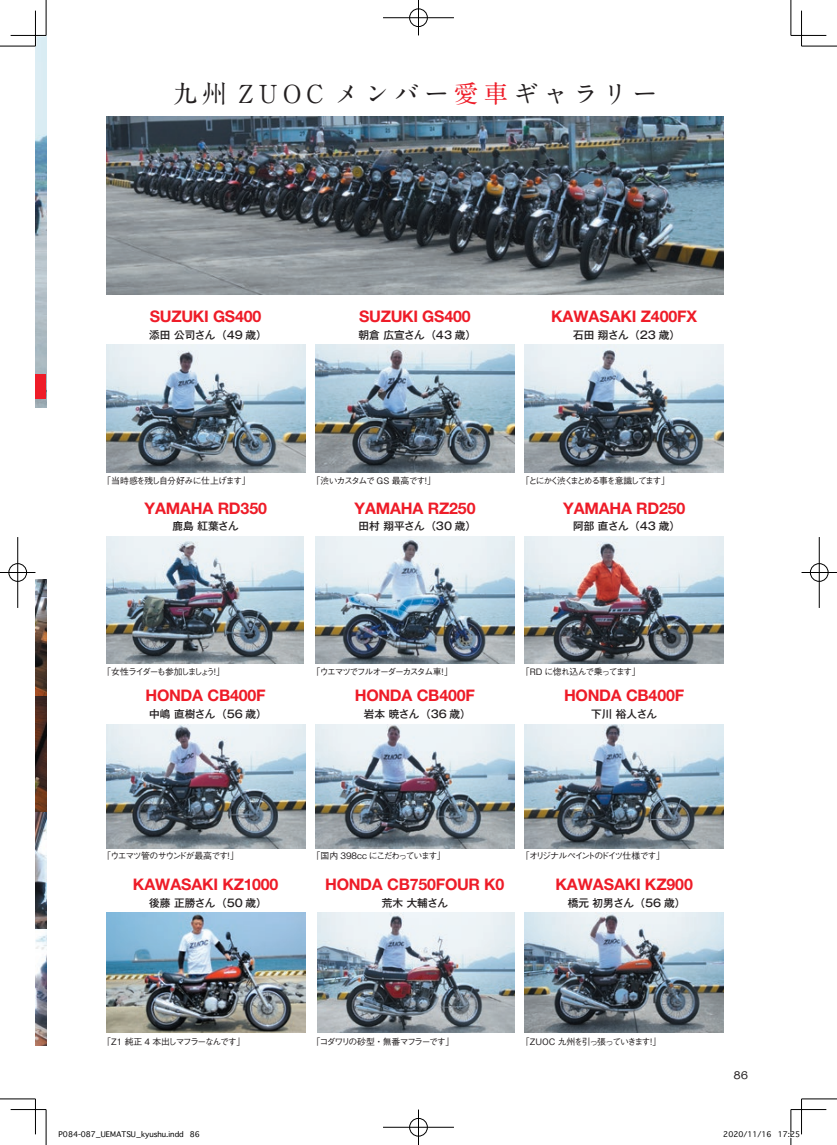
<style>
.page{position:relative;width:837px;height:1145px;background:#fff}
.page>*{position:absolute;margin:0;border:0;box-sizing:border-box;transform-origin:0 0}
.t1{font:700 24.75px "A1 Mincho Std";letter-spacing:.2em;color:#231f20}
.t2{font:700 16px "Helvetica Neue LT Std";letter-spacing:-.01em;color:#ee1c28}
.t3{font:11.25px "American Typewriter Medium A";color:#231f20}
.t4{font:500 10.62px "Gothic MB101 Pro";color:#231f20}
.t5{font:500 8.88px "Gothic BBB Pro";letter-spacing:-.145em;color:#231f20}
.t6{font:500 8.88px "Gothic BBB Pro";letter-spacing:-.18em;color:#231f20}
.t7{font:500 8.88px "Gothic BBB Pro";letter-spacing:-.08em;color:#231f20}
.t8{font:500 8.88px "Gothic BBB Pro";letter-spacing:-.075em;color:#231f20}
.t9{font:500 8.88px "Gothic BBB Pro";letter-spacing:-.205em;color:#231f20}
.t10{font:7.5px "Osaka";color:#000}
.s1{color:#ee1c28}
</style>
<div class="page">
<img style="left:106px;top:117px;width:617px;height:177px">
<img style="left:106px;top:345px;width:199px;height:127px">
<img style="left:315px;top:345px;width:199px;height:127px">
<img style="left:524px;top:345px;width:199px;height:127px">
<img style="left:106px;top:536px;width:197px;height:127px">
<img style="left:315px;top:536px;width:199px;height:127px">
<img style="left:524px;top:536px;width:199px;height:127px">
<img style="left:106px;top:724px;width:199px;height:124px">
<img style="left:315px;top:724px;width:199px;height:124px">
<img style="left:524px;top:724px;width:199px;height:124px">
<img style="left:524px;top:912px;width:199px;height:120px">
<img style="left:317px;top:912px;width:197px;height:120px">
<img style="left:106px;top:912px;width:199px;height:120px">
<img style="left:35px;top:36px;width:11px;height:371px">
<img style="left:35px;top:579px;width:11px;height:466px">
<div style="left:35px;top:374px;width:11px;height:25px;background:#ee1c28"></div>
<hr style="left:0;top:46px;width:35px;height:1px;background:#000">
<hr style="left:801px;top:46px;width:35px;height:1px;background:#000">
<hr style="left:0;top:1098px;width:35px;height:1px;background:#000">
<hr style="left:801px;top:1098px;width:35px;height:1px;background:#000">
<hr style="left:46px;top:0;width:1px;height:35px;background:#000">
<hr style="left:46px;top:1109px;width:1px;height:35px;background:#000">
<hr style="left:790px;top:0;width:1px;height:35px;background:#000">
<hr style="left:790px;top:1109px;width:1px;height:35px;background:#000">
<hr style="left:11px;top:35px;width:35px;height:1px;background:#000">
<hr style="left:790px;top:35px;width:36px;height:1px;background:#000">
<hr style="left:11px;top:1109px;width:35px;height:1px;background:#000">
<hr style="left:790px;top:1109px;width:36px;height:1px;background:#000">
<hr style="left:35px;top:11px;width:1px;height:35px;background:#000">
<hr style="left:35px;top:1098px;width:1px;height:36px;background:#000">
<hr style="left:801px;top:11px;width:1px;height:35px;background:#000">
<hr style="left:801px;top:1098px;width:1px;height:36px;background:#000">
<div style="left:408px;top:8px;width:20px;height:19px;border:2px solid #fff;border-radius:50%"></div>
<hr style="left:383px;top:17px;width:71px;height:2px;background:#fff">
<hr style="left:417px;top:0;width:2px;height:35px;background:#fff">
<div style="left:409px;top:9px;width:18px;height:18px;border:1px solid #000;border-radius:50%"></div>
<hr style="left:383px;top:18px;width:71px;height:1px;background:#000">
<hr style="left:418px;top:0;width:1px;height:35px;background:#000">
<div style="left:408px;top:1117px;width:20px;height:20px;border:2px solid #fff;border-radius:50%"></div>
<hr style="left:383px;top:1126px;width:71px;height:2px;background:#fff">
<hr style="left:417px;top:1109px;width:2px;height:35px;background:#fff">
<div style="left:409px;top:1118px;width:18px;height:18px;border:1px solid #000;border-radius:50%"></div>
<hr style="left:383px;top:1127px;width:71px;height:1px;background:#000">
<hr style="left:418px;top:1109px;width:1px;height:35px;background:#000">
<div style="left:8px;top:562px;width:19px;height:20px;border:2px solid #fff;border-radius:50%"></div>
<hr style="left:0;top:571px;width:35px;height:2px;background:#fff">
<hr style="left:17px;top:537px;width:2px;height:71px;background:#fff">
<div style="left:9px;top:563px;width:18px;height:18px;border:1px solid #000;border-radius:50%"></div>
<hr style="left:0;top:572px;width:35px;height:1px;background:#000">
<hr style="left:18px;top:537px;width:1px;height:71px;background:#000">
<div style="left:809px;top:562px;width:19px;height:20px;border:2px solid #fff;border-radius:50%"></div>
<hr style="left:801px;top:571px;width:35px;height:2px;background:#fff">
<div style="left:809px;top:563px;width:19px;height:18px;border:1px solid #000;border-radius:50%"></div>
<hr style="left:801px;top:572px;width:35px;height:1px;background:#000">
<hr style="left:818px;top:537px;width:1px;height:71px;background:#000">
<h1 class="t1" style="left:172px;top:74px;width:56px">九州</h1>
<h1 class="t1" style="left:238px;top:74px;width:87px">ZUOC</h1>
<h1 class="t1" style="left:334px;top:74px;width:324px">メンバー<span class="s1">愛車</span>ギャラリー</h1>
<h2 class="t2" style="left:150px;top:306px;width:113px">SUZUKI GS400</h2>
<p class="t4" style="left:149px;top:326px;width:119px">添田公司さん（49 歳(</p>
<h2 class="t2" style="left:359px;top:306px;width:113px">SUZUKI GS400</h2>
<p class="t4" style="left:358px;top:326px;width:119px">朝倉広宣さん（43 歳(</p>
<h2 class="t2" style="left:551px;top:306px;width:147px">KAWASAKI Z400FX</h2>
<p class="t4" style="left:573px;top:326px;width:108px">石田翔さん（23 歳(</p>
<p class="t7" style="left:102px;top:473px;width:150px">「当時感を残し自分好みに仕上げます」</p>
<h2 class="t2" style="left:144px;top:498px;width:124px">YAMAHA RD350</h2>
<p class="t4" style="left:172px;top:517px;width:68px">鹿島紅葉さん</p>
<p class="t5" style="left:311px;top:473px;width:115px">「渋いカスタムで GS 最高です</p>
<p class="t5" style="left:421px;top:473px;width:16px">！」</p>
<h2 class="t2" style="left:354px;top:498px;width:123px">YAMAHA RZ250</h2>
<p class="t4" style="left:358px;top:517px;width:119px">田村翔平さん（30 歳(</p>
<p class="t6" style="left:520px;top:473px;width:151px">「とにかく渋くまとめる事を意識してます「</p>
<h2 class="t2" style="left:563px;top:498px;width:124px">YAMAHA RD250</h2>
<p class="t4" style="left:573px;top:517px;width:108px">阿部直さん（43 歳(</p>
<p class="t9" style="left:102px;top:664px;width:114px">「女性ライダーも参加しましょう</p>
<p class="t5" style="left:210px;top:664px;width:16px">！」</p>
<p class="t5" style="left:311px;top:664px;width:131px">「ウエマツでフルオーダーカスタム車</p>
<p class="t5" style="left:438px;top:664px;width:16px">！」</p>
<p class="t8" style="left:520px;top:664px;width:121px">「RD に惚れ込んで乗ってます「</p>
<h2 class="t2" style="left:145px;top:685px;width:121px">HONDA CB400F</h2>
<p class="t4" style="left:149px;top:705px;width:119px">中嶋直樹さん（56 歳(</p>
<h2 class="t2" style="left:355px;top:685px;width:121px">HONDA CB400F</h2>
<p class="t4" style="left:364px;top:705px;width:108px">岩本暁さん（36 歳(</p>
<h2 class="t2" style="left:564px;top:685px;width:121px">HONDA CB400F</h2>
<p class="t4" style="left:591px;top:705px;width:68px">下川裕人さん</p>
<p class="t5" style="left:102px;top:849px;width:127px">「ウエマツ管のサウンドが最高です</p>
<p class="t5" style="left:224px;top:849px;width:16px">！」</p>
<p class="t5" style="left:311px;top:849px;width:136px">「国内 398 cc にこだわっています」</p>
<p class="t5" style="left:520px;top:849px;width:145px">「オリジナルペイントのドイツ仕様です「</p>
<h2 class="t2" style="left:133px;top:874px;width:147px">KAWASAKI KZ1000</h2>
<p class="t4" style="left:149px;top:893px;width:119px">後藤正勝さん（50 歳(</p>
<h2 class="t2" style="left:325px;top:874px;width:181px">HONDA CB750FOUR K0</h2>
<p class="t4" style="left:381px;top:893px;width:68px">荒木大輔さん</p>
<h2 class="t2" style="left:555px;top:874px;width:139px">KAWASAKI KZ900</h2>
<p class="t4" style="left:567px;top:893px;width:119px">橋元初男さん（56 歳(</p>
<p class="t5" style="left:102px;top:1034px;width:144px">「Z1 純正 4 本出しマフラーなんです」</p>
<p class="t5" style="left:311px;top:1034px;width:144px">「コダワリの砂型・無番マフラーです」</p>
<p class="t5" style="left:520px;top:1034px;width:142px">「ZUOC 九州を引っ張っていきます「</p>
<p class="t5" style="left:646px;top:1034px;width:10px">!</p>
<p class="t3" style="left:733px;top:1068px;width:16px">86</p>
<p class="t10" style="left:59px;top:1129px;width:126px">P084-087_UEMATSU_kyushu.indd</p>
<p class="t10" style="left:190px;top:1129px;width:12px">86</p>
<p class="t10" style="left:723px;top:1129px;width:50px">2020/11/16</p>
<p class="t10" style="left:777px;top:1129px;width:24px">17:25</p>
</div>
